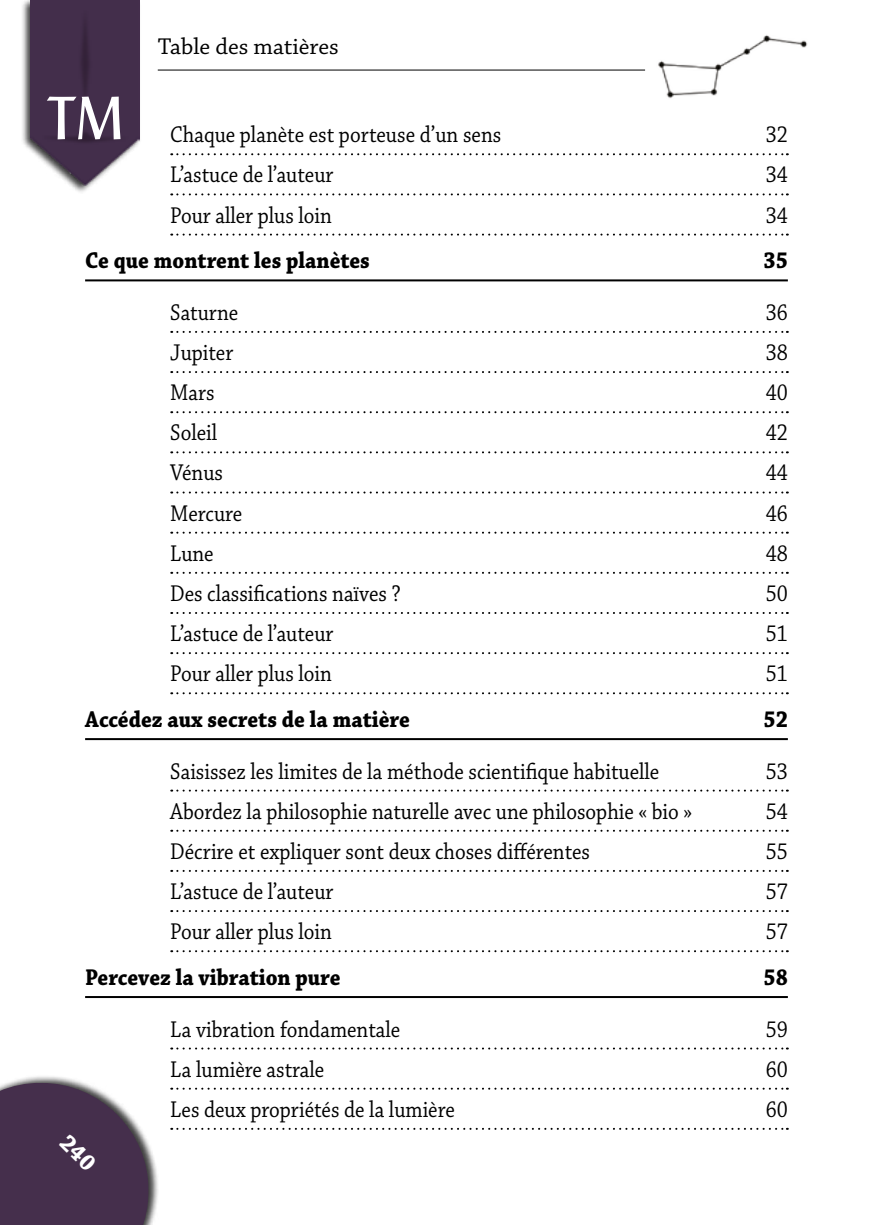
<style>
.page{position:relative;width:874px;height:1225px;background:#fff}
.page>*{position:absolute;margin:0;border:0;box-sizing:border-box;transform-origin:0 0}
.t1{font:60px "Lydian BT";color:#fff}
.t2{font:24px "Chaparral Pro";color:#000;scale:.88 1}
.t3{font:700 24px "Chaparral Pro";color:#000;scale:.9 1}
.t4{font:24px "Chaparral Pro";color:#000}
</style>
<div class="page">
<div style="left:0;top:1074px;width:159px;height:151px;background:#000;opacity:.75"></div>
<img style="left:644px;top:35px;width:164px;height:64px">
<hr style="left:158px;top:70px;width:486px;height:1px;background:#000">
<div style="left:21px;top:0;width:120px;height:194px;background:#000;opacity:.75"></div>
<img style="left:31px;top:0;width:108px;height:185px">
<svg style="left:171px;top:153px;width:616px;height:2px"></svg>
<svg style="left:171px;top:193px;width:616px;height:2px"></svg>
<svg style="left:171px;top:234px;width:616px;height:2px"></svg>
<hr style="left:85px;top:279px;width:702px;height:2px;background:#000">
<svg style="left:171px;top:331px;width:616px;height:2px"></svg>
<svg style="left:171px;top:371px;width:616px;height:2px"></svg>
<svg style="left:171px;top:411px;width:616px;height:2px"></svg>
<svg style="left:171px;top:451px;width:616px;height:2px"></svg>
<svg style="left:171px;top:491px;width:616px;height:2px"></svg>
<svg style="left:171px;top:531px;width:616px;height:2px"></svg>
<svg style="left:171px;top:572px;width:616px;height:2px"></svg>
<svg style="left:171px;top:612px;width:616px;height:2px"></svg>
<svg style="left:171px;top:652px;width:616px;height:2px"></svg>
<svg style="left:171px;top:692px;width:616px;height:2px"></svg>
<hr style="left:85px;top:738px;width:702px;height:2px;background:#000">
<svg style="left:171px;top:789px;width:616px;height:2px"></svg>
<svg style="left:171px;top:829px;width:616px;height:2px"></svg>
<svg style="left:171px;top:870px;width:616px;height:2px"></svg>
<svg style="left:171px;top:910px;width:616px;height:2px"></svg>
<svg style="left:171px;top:950px;width:616px;height:2px"></svg>
<hr style="left:85px;top:996px;width:702px;height:2px;background:#000">
<svg style="left:171px;top:1047px;width:616px;height:2px"></svg>
<svg style="left:171px;top:1087px;width:616px;height:2px"></svg>
<svg style="left:171px;top:1127px;width:616px;height:2px"></svg>
<svg style="left:0;top:1082px;width:148px;height:143px;background:#56435c"></svg>
<p class="t4" style="left:158px;top:33px;width:182px">Table des matières</p>
<h1 class="t1" style="left:47px;top:81px;width:79px">TM</h1>
<p class="t2" style="left:170px;top:121px;width:377px">Chaque planète est porteuse d’un sens</p>
<p class="t2" style="left:765px;top:121px;width:27px">32</p>
<p class="t2" style="left:170px;top:161px;width:187px">L’astuce de l’auteur</p>
<p class="t2" style="left:765px;top:161px;width:27px">34</p>
<p class="t2" style="left:170px;top:202px;width:185px">Pour aller plus loin</p>
<p class="t2" style="left:765px;top:202px;width:27px">34</p>
<p class="t3" style="left:85px;top:247px;width:318px">Ce que montrent les planètes</p>
<p class="t3" style="left:763px;top:247px;width:29px">35</p>
<p class="t2" style="left:170px;top:299px;width:79px">Saturne</p>
<p class="t2" style="left:765px;top:299px;width:27px">36</p>
<p class="t2" style="left:170px;top:339px;width:73px">Jupiter</p>
<p class="t2" style="left:765px;top:339px;width:27px">38</p>
<p class="t2" style="left:170px;top:379px;width:52px">Mars</p>
<p class="t2" style="left:765px;top:379px;width:27px">40</p>
<p class="t2" style="left:170px;top:419px;width:55px">Soleil</p>
<p class="t2" style="left:765px;top:419px;width:27px">42</p>
<p class="t2" style="left:170px;top:459px;width:62px">Vénus</p>
<p class="t2" style="left:765px;top:459px;width:27px">44</p>
<p class="t2" style="left:170px;top:500px;width:83px">Mercure</p>
<p class="t2" style="left:765px;top:500px;width:27px">46</p>
<p class="t2" style="left:170px;top:540px;width:51px">Lune</p>
<p class="t2" style="left:765px;top:540px;width:27px">48</p>
<p class="t2" style="left:170px;top:580px;width:263px">Des classifications naïves ?</p>
<p class="t2" style="left:765px;top:580px;width:27px">50</p>
<p class="t2" style="left:170px;top:620px;width:187px">L’astuce de l’auteur</p>
<p class="t2" style="left:765px;top:620px;width:27px">51</p>
<p class="t2" style="left:170px;top:660px;width:185px">Pour aller plus loin</p>
<p class="t2" style="left:765px;top:660px;width:27px">51</p>
<p class="t3" style="left:85px;top:705px;width:362px">Accédez aux secrets de la matière</p>
<p class="t3" style="left:763px;top:705px;width:29px">52</p>
<p class="t2" style="left:170px;top:757px;width:557px">Saisissez les limites de la méthode scientifique habituelle</p>
<p class="t2" style="left:765px;top:757px;width:27px">53</p>
<p class="t2" style="left:170px;top:798px;width:594px">Abordez la philosophie naturelle avec une philosophie « bio »</p>
<p class="t2" style="left:765px;top:798px;width:27px">54</p>
<p class="t2" style="left:170px;top:838px;width:478px">Décrire et expliquer sont deux choses différentes</p>
<p class="t2" style="left:765px;top:838px;width:27px">55</p>
<p class="t2" style="left:170px;top:878px;width:187px">L’astuce de l’auteur</p>
<p class="t2" style="left:765px;top:878px;width:27px">57</p>
<p class="t2" style="left:170px;top:918px;width:185px">Pour aller plus loin</p>
<p class="t2" style="left:765px;top:918px;width:27px">57</p>
<p class="t3" style="left:85px;top:963px;width:285px">Percevez la vibration pure</p>
<p class="t3" style="left:763px;top:963px;width:29px">58</p>
<p class="t2" style="left:170px;top:1015px;width:263px">La vibration fondamentale</p>
<p class="t2" style="left:765px;top:1015px;width:27px">59</p>
<p class="t2" style="left:170px;top:1055px;width:176px">La lumière astrale</p>
<p class="t2" style="left:765px;top:1055px;width:27px">60</p>
<p class="t2" style="left:170px;top:1096px;width:324px">Les deux propriétés de la lumière</p>
<p class="t2" style="left:765px;top:1096px;width:27px">60</p>
</div>
